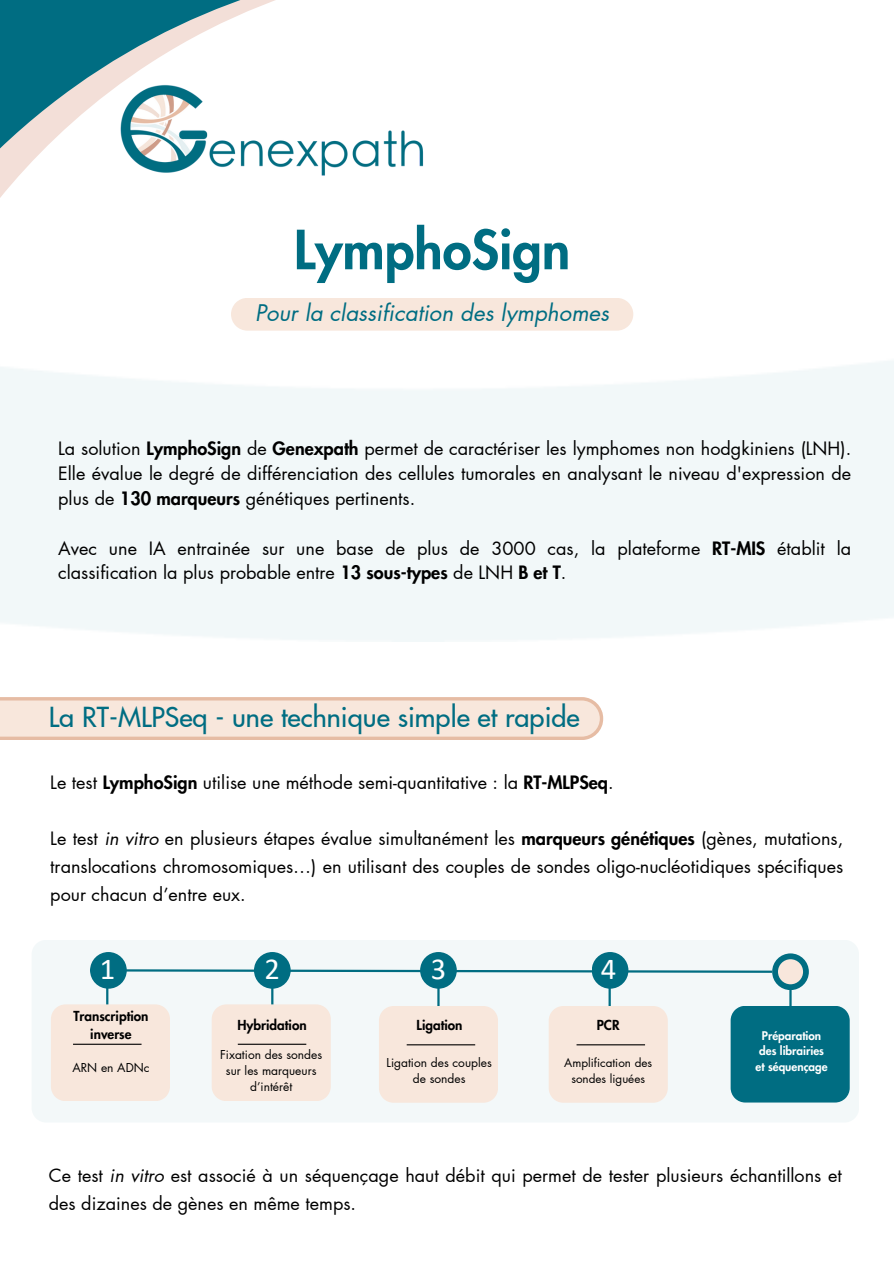
<style>
.page{position:relative;width:894px;height:1264px;background:#fff}
.page>*{position:absolute;margin:0;border:0;box-sizing:border-box;transform-origin:0 0}
.t1{font:800 52.5px "Futura LT Pro";color:#006d82}
.t2{font:30.45px "Calibri";color:#fff}
.t3{font:500 27px "Futura LT Pro";color:#006d82}
.t4{font:italic 22.35px "Futura LT Pro";color:#006d82}
.t5{font:18px/24.8px "Futura LT Pro";color:#000;text-align:justify}
.t6{font:800 13.5px/18px "Futura LT Pro";color:#000;text-align:center}
.t7{font:12px/16px "Futura LT Pro";color:#000;text-align:center}
.t8{font:800 11.7px "Futura LT Pro";color:#fff}
.t9{font:11.7px/15.6px "Futura LT Pro";color:#000;text-align:center}
.s1{font-weight:800}
.s2{font-style:italic}
</style>
<div class="page">
<svg style="left:0;top:0;width:275px;height:198px"></svg>
<img style="left:118px;top:77px;width:306px;height:100px">
<svg style="left:0;top:697px;width:603px;height:43px;background:#f5e0d3"></svg>
<div style="left:231px;top:298px;width:402px;height:32px;background:#f8e7dc"></div>
<div style="left:32px;top:940px;width:826px;height:182px;background:#f3f8f9"></div>
<hr style="left:106px;top:968px;width:2px;height:86px;background:#006d82">
<hr style="left:271px;top:964px;width:2px;height:100px;background:#006d82">
<hr style="left:437px;top:969px;width:2px;height:99px;background:#006d82">
<hr style="left:608px;top:964px;width:2px;height:100px;background:#006d82">
<hr style="left:789px;top:966px;width:2px;height:99px;background:#006d82">
<svg style="left:88px;top:968px;width:684px;height:6px"></svg>
<div style="left:90px;top:952px;width:37px;height:36px;background:#006d82;border-radius:50%"></div>
<div style="left:212px;top:1004px;width:118px;height:97px;background:#f8e7dc"></div>
<div style="left:730px;top:1005px;width:119px;height:97px;background:#006d82"></div>
<svg style="left:772px;top:953px;width:36px;height:37px"></svg>
<div style="left:777px;top:959px;width:25px;height:25px;background:#f8e7dc;border-radius:50%"></div>
<div style="left:51px;top:1004px;width:119px;height:97px;background:#f8e7dc"></div>
<hr style="left:73px;top:1043px;width:68px;height:1px;background:#000">
<hr style="left:238px;top:1043px;width:68px;height:1px;background:#000">
<div style="left:379px;top:1006px;width:119px;height:96px;background:#f8e7dc"></div>
<hr style="left:406px;top:1044px;width:69px;height:1px;background:#000">
<div style="left:548px;top:1006px;width:119px;height:96px;background:#f8e7dc"></div>
<hr style="left:576px;top:1044px;width:69px;height:1px;background:#000">
<div style="left:254px;top:952px;width:36px;height:36px;background:#006d82;border-radius:50%"></div>
<div style="left:420px;top:952px;width:36px;height:36px;background:#006d82;border-radius:50%"></div>
<div style="left:591px;top:952px;width:37px;height:36px;background:#006d82;border-radius:50%"></div>
<p class="t1" style="left:294px;top:226px;width:277px">LymphoSign</p>
<p class="t4" style="left:255px;top:303px;width:355px">Pour la classification des lymphomes</p>
<p class="t5" style="left:58px;top:437px;width:794px">La solution <span class="s1">LymphoSign</span> de <span class="s1">Genexpath</span> permet de caractériser les lymphomes non hodgkiniens (LNH).<br>Elle évalue le degré de différenciation des cellules tumorales en analysant le niveau d'expression de plus de <span class="s1">130 marqueurs</span> génétiques pertinents.</p>
<p class="t5" style="left:58px;top:536px;width:794px">Avec une IA entrainée sur une base de plus de 3000 cas, la plateforme <span class="s1">RT-MIS</span> établit la classification la plus probable entre <span class="s1">13 sous-types</span> de LNH <span class="s1">B et T</span>.</p>
<p class="t3" style="left:49px;top:704px;width:532px">La RT-MLPSeq - une technique simple et rapide</p>
<h6 class="t5" style="left:50px;top:770px;width:564px">Le test <span class="s1">LymphoSign</span> utilise une méthode semi-quantitative : la <span class="s1">RT-MLPSeq</span>.</h6>
<h5 class="t5" style="left:50px;top:825px;width:794px;line-height:28.2px">Le test <span class="s2">in vitro</span> en plusieurs étapes évalue simultanément les <span class="s1">marqueurs génétiques</span> (gènes, mutations, translocations chromosomiques…) en utilisant des couples de sondes oligo-nucléotidiques spécifiques pour chacun d’entre eux.</h5>
<h6 class="t2" style="left:264px;top:955px;width:17px">2</h6>
<p class="t2" style="left:430px;top:955px;width:17px">3</p>
<h6 class="t2" style="left:600px;top:955px;width:17px">4</h6>
<h1 class="t2" style="left:100px;top:955px;width:17px">1</h1>
<h3 class="t6" style="left:73px;top:1007px;width:76px">Transcription inverse</h3>
<p class="t6" style="left:237px;top:1017px;width:71px">Hybridation</p>
<h4 class="t6" style="left:416px;top:1017px;width:47px">Ligation</h4>
<h4 class="t6" style="left:596px;top:1017px;width:24px">PCR</h4>
<h2 class="t8" style="left:761px;top:1030px;width:61px">Préparation</h2>
<h4 class="t8" style="left:759px;top:1045px;width:66px">des librairies</h4>
<p class="t7" style="left:220px;top:1047px;width:104px">Fixation des sondes sur les marqueurs d’intérêt</p>
<p class="t7" style="left:386px;top:1055px;width:107px">Ligation des couples de sondes</p>
<p class="t9" style="left:564px;top:1055px;width:89px">Amplification des sondes liguées</p>
<p class="t7" style="left:72px;top:1059px;width:79px">ARN en ADNc</p>
<h4 class="t8" style="left:755px;top:1061px;width:74px">et séquençage</h4>
<p class="t5" style="left:49px;top:1161px;width:794px;line-height:28.2px">Ce test <span class="s2">in vitro</span> est associé à un séquençage haut débit qui permet de tester plusieurs échantillons et des dizaines de gènes en même temps.</p>
</div>
